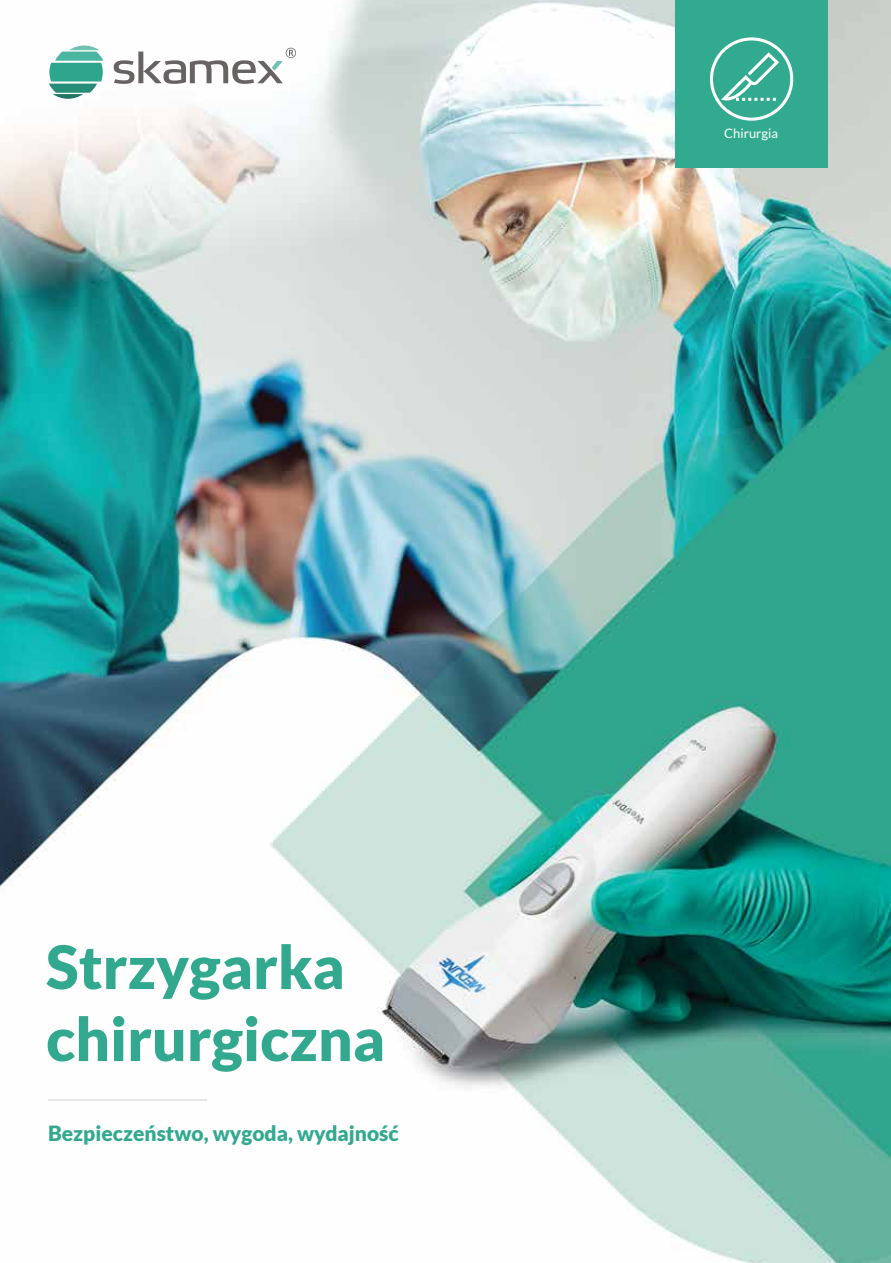
<style>
.page{position:relative;width:891px;height:1263px;background:#fff}
.page>*{position:absolute;margin:0;border:0;box-sizing:border-box;transform-origin:0 0}
.t1{font:900 60px/72px "Lato";color:#32a98f}
.t2{font:900 21px "Lato";color:#32a98f}
.t3{font:13.05px "Lato";color:#fff}
</style>
<div class="page">
<img style="left:0;top:0;width:890px;height:1263px">
<svg style="left:49px;top:45px;width:54px;height:54px"></svg>
<svg style="left:114px;top:48px;width:182px;height:36px"></svg>
<svg style="left:48px;top:1099px;width:158px;height:2px"></svg>
<div style="left:675px;top:0;width:152px;height:167px;background:#31aa90"></div>
<svg style="left:710px;top:37px;width:83px;height:84px"></svg>
<h1 class="t1" style="left:46px;top:930px;width:340px">Strzygarka chirurgiczna</h1>
<p class="t2" style="left:48px;top:1121px;width:352px">Bezpieczeństwo, wygoda, wydajność</p>
<p class="t3" style="left:724px;top:126px;width:55px">Chirurgia</p>
<p class="t3" style="left:723px;top:126px;width:56px">Rękawice</p>
</div>
